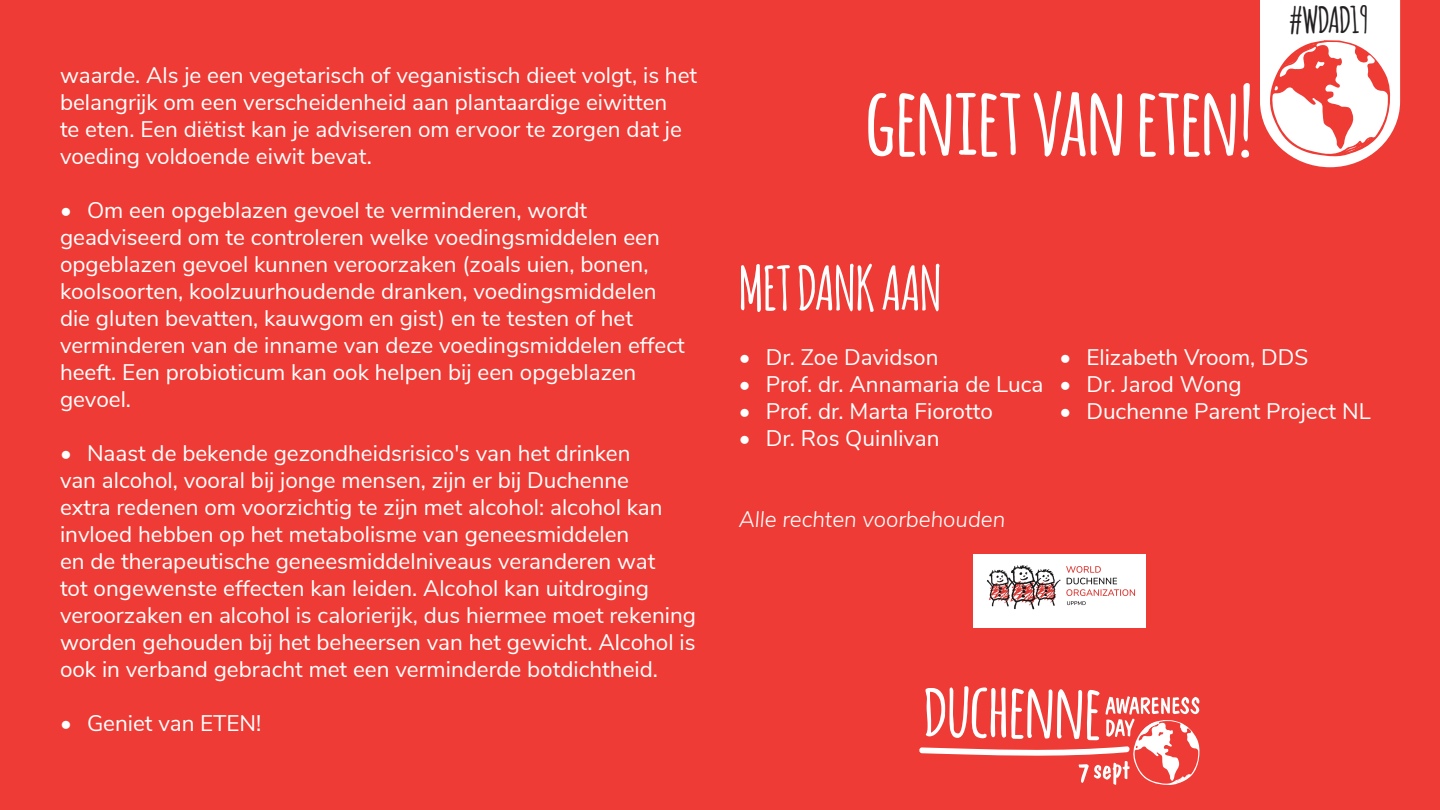
<style>
.page{position:relative;width:1440px;height:810px;background:#ee3b35}
.page>*{position:absolute;margin:0;border:0;box-sizing:border-box;transform-origin:0 0}
.t1{font:700 94.5px "Amatic";color:#fff}
.t2{font:700 60px "Amatic";color:#fff}
.t3{font:700 35.55px "Amatic";color:#231f20}
.t4{font:22.5px/27px "Nunito Sans";color:#fff}
.t5{font:italic 300 22.5px "Nunito Sans";color:#fff}
</style>
<div class="page">
<svg style="left:1260px;top:0;width:140px;height:167px"></svg>
<svg style="left:919px;top:686px;width:280px;height:99px"></svg>
<img style="left:973px;top:554px;width:173px;height:73px">
<p class="t4" style="left:60px;top:60px;width:639px">waarde. Als je een vegetarisch of veganistisch dieet volgt, is het belangrijk om een verscheidenheid aan plantaardige eiwitten<br>te eten. Een diëtist kan je adviseren om ervoor te zorgen dat je voeding voldoende eiwit bevat.</p>
<p class="t4" style="left:60px;top:195px;width:626px">• Om een opgeblazen gevoel te verminderen, wordt geadviseerd om te controleren welke voedingsmiddelen een opgeblazen gevoel kunnen veroorzaken (zoals uien, bonen, koolsoorten, koolzuurhoudende dranken, voedingsmiddelen die gluten bevatten, kauwgom en gist) en te testen of het verminderen van de inname van deze voedingsmiddelen effect heeft. Een probioticum kan ook helpen bij een opgeblazen gevoel.</p>
<p class="t4" style="left:60px;top:438px;width:638px">• Naast de bekende gezondheidsrisico's van het drinken<br>van alcohol, vooral bij jonge mensen, zijn er bij Duchenne<br>extra redenen om voorzichtig te zijn met alcohol: alcohol kan invloed hebben op het metabolisme van geneesmiddelen<br>en de therapeutische geneesmiddelniveaus veranderen wat<br>tot ongewenste effecten kan leiden. Alcohol kan uitdroging veroorzaken en alcohol is calorierijk, dus hiermee moet rekening worden gehouden bij het beheersen van het gewicht. Alcohol is ook in verband gebracht met een verminderde botdichtheid.</p>
<p class="t4" style="left:60px;top:708px;width:203px">• Geniet van ETEN!</p>
<p class="t1" style="left:866px;top:53px;width:388px">geniet van eten!</p>
<h3 class="t3" style="left:1289px;top:-6px;width:81px">#WDAD19</h3>
<p class="t2" style="left:739px;top:246px;width:204px">MET DANK AAN</p>
<p class="t4" style="left:739px;top:342px;width:201px">• Dr. Zoe Davidson</p>
<p class="t4" style="left:739px;top:369px;width:306px">• Prof. dr. Annamaria de Luca</p>
<p class="t4" style="left:739px;top:396px;width:256px">• Prof. dr. Marta Fiorotto</p>
<p class="t4" style="left:739px;top:423px;width:202px">• Dr. Ros Quinlivan</p>
<p class="t4" style="left:1059px;top:342px;width:251px">• Elizabeth Vroom, DDS</p>
<p class="t4" style="left:1059px;top:369px;width:184px">• Dr. Jarod Wong</p>
<p class="t4" style="left:1059px;top:396px;width:313px">• Duchenne Parent Project NL</p>
<p class="t5" style="left:739px;top:502px;width:268px">Alle rechten voorbehouden</p>
</div>
